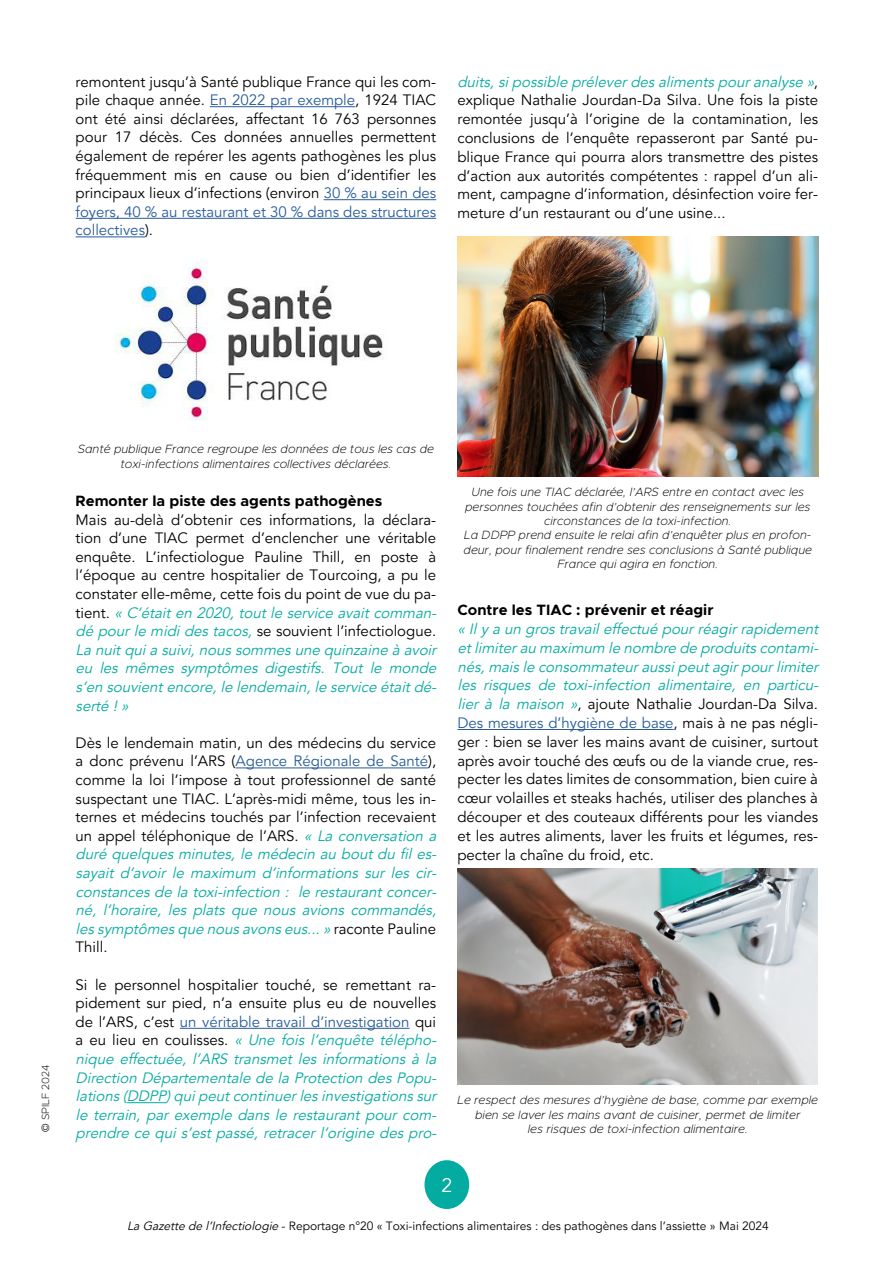
<style>
.page{position:relative;width:893px;height:1263px;background:#fff}
.page>*{position:absolute;margin:0;border:0;box-sizing:border-box;transform-origin:0 0}
.t1{font:19.5px "Avenir";color:#fff}
.t2{font:15px/18.6px "Avenir";color:#000}
.t3{font:italic 15px/18.6px "Avenir";color:#03aba1}
.t4{font:700 15px "Metropolis";color:#000}
.t5{font:italic 200 12px/14.4px "Metropolis";color:#000;text-align:center}
.t6{font:12px "Avenir";color:#000}
.t7{font:200 10.5px "Metropolis";color:#000}
.s1{color:#275b9b}
.s2{font-style:italic;color:#03aba1}
.s3{font-family:"Avenir";font-weight:400}
.s4{font-style:normal;color:#000}
.s5{font-style:normal;color:#275b9b}
.s6{font-style:italic}
</style>
<div class="page">
<hr style="left:210px;top:106px;width:145px;height:1px;background:#275b9b">
<hr style="left:324px;top:199px;width:112px;height:1px;background:#275b9b">
<hr style="left:76px;top:218px;width:360px;height:1px;background:#275b9b">
<hr style="left:76px;top:236px;width:69px;height:1px;background:#275b9b">
<hr style="left:236px;top:767px;width:192px;height:1px;background:#275b9b">
<hr style="left:180px;top:1028px;width:230px;height:1px;background:#275b9b">
<hr style="left:127px;top:1102px;width:39px;height:1px;background:#03aba1">
<hr style="left:457px;top:729px;width:217px;height:1px;background:#275b9b">
<div style="left:425px;top:1161px;width:43px;height:47px;background:#03aba1;border-radius:50%"></div>
<div style="left:424px;top:1160px;width:45px;height:49px;border:2px solid #03aba1;border-radius:50%"></div>
<img style="left:457px;top:869px;width:361px;height:215px">
<img style="left:115px;top:260px;width:268px;height:161px">
<img style="left:457px;top:236px;width:361px;height:241px">
<p class="t2" style="left:76px;top:73px;width:362px;text-align:justify">remontent jusqu’à Santé publique France qui les com&shy;pile chaque année. <span class="s1">En 2022 par exemple</span>, 1924 TIAC ont été ainsi déclarées, affectant 16 763 personnes pour 17 décès. Ces données annuelles permettent également de repérer les agents pathogènes les plus fréquemment mis en cause ou bien d’identifier les principaux lieux d’infections (environ <span class="s1">30 % au sein des foyers, 40 % au restaurant et 30 % dans des structures collectives</span>).</p>
<p class="t2" style="left:457px;top:72px;width:362px;text-align:justify"><span class="s2">duits,sipossible préleverdesalimentspouranalyse »</span>, explique Nathalie Jourdan-Da Silva. Une fois la piste remontée jusqu’à l’origine de la contamination, les conclusions de l’enquête repasseront par Santé pu&shy;blique France qui pourra alors transmettre des pistes d’action aux autorités compétentes : rappel d’un ali&shy;ment, campagne d’information, désinfection voire fer&shy;meture d’un restaurant ou d’une usine...</p>
<p class="t7" style="left:39px;top:1131px;width:69px;rotate:-90deg"><span class="s3">©</span> SPILF 2024</p>
<p class="t5" style="left:78px;top:442px;width:358px">Santé publique France regroupe les données de tous les cas de toxi-infections alimentaires collectives déclarées.</p>
<p class="t4" style="left:76px;top:491px;width:308px">Remonter la piste des agents pathogènes</p>
<p class="t2" style="left:76px;top:511px;width:366px">Mais au-delà d’obtenir ces informations, la déclara&shy;tion d’une TIAC permet d’enclencher une véritable enquête. L’infectiologue Pauline Thill, en poste à l’époque au centre hospitalier de Tourcoing, a pu le constater elle-même, cette fois du point de vue du pa&shy;t i e n t . <span class="s2">« C’étaiten 2020,toutle service avaitcomman&shy;dé pourle mididestacos,</span>se souvient l’infectiologue.<br><span class="s2">La nuitquia suivi,noussommesune quinzaine à avoir eu les mêmes symptômes digestifs. Tout le monde s’en souvientencore,le lendemain,le service étaitdé&shy;serté !»</span></p>
<p class="t2" style="left:76px;top:734px;width:366px">Dès le lendemain matin, un des médecins du service a donc prévenu l’ARS (<span class="s1">Agence Régionale de Santé</span>), comme la loi l’impose à tout professionnel de santé suspectant une TIAC. L’après-midi même, tous les in&shy;ternes et médecins touchés par l’infection recevaient un appel téléphonique de l’ARS. <span class="s2">« La conversation a duré quelques minutes, le médecin au bout du fil es&shy;sayait d’avoir le maximum d’informations sur les cir&shy;constancesde la toxi-infection : le restaurantconcer&shy;né, l’horaire, les plats que nous avions commandés, lessymptômesque nousavonseus...»</span> ra c o n t e P a u l i n e Thill.</p>
<p class="t3" style="left:76px;top:975px;width:366px"><span class="s4">Si le personnel hospitalier touché, se remettant ra&shy;pidement sur pied, n’a ensuite plus eu de nouvelles de l’ARS, c’est</span> <span class="s5">un véritable travail d’investigation</span> <span class="s4">qui a e u l i e u e n c o u l i s s e s .</span> « Une fois l’enquête télépho&shy;nique effectuée, l’ARS transmet les informations à la Direction Départementale de la Protection des Popu&shy;lations(DDPP)quipeutcontinuerlesinvestigationssur le terrain, par exemple dans le restaurant pour com&shy;prendre ce qui s’est passé, retracer l’origine des pro-</p>
<p class="t5" style="left:464px;top:485px;width:350px">Une fois une TIAC déclarée, l’ARS entre en contact avec les personnes touchées afin d’obtenir des renseignements sur les circonstances de la toxi-infection.<br>La DDPP prend ensuite le relai afin d’enquêter plus en profon&shy;deur, pour finalement rendre ses conclusions à Santé publique France qui agira en fonction.</p>
<p class="t4" style="left:457px;top:600px;width:258px">Contre les TIAC : prévenir et réagir</p>
<p class="t2" style="left:457px;top:620px;width:366px"><span class="s2">« Ily a un grostravaileffectué pourréagirrapidement etlimiterau maximum le nombre de produitscontami&shy;nés,maisle consommateuraussipeutagirpourlimiter les risques de toxi-infection alimentaire, en particu&shy;lier à la maison »</span>, ajoute Nathalie Jourdan-Da Silva.<br><span class="s1">Des mesures d’hygiène de base</span>, mais à ne pas négli&shy;ger : bien se laver les mains avant de cuisiner, surtout après avoir touché des œufs ou de la viande crue, res&shy;pecter les dates limites de consommation, bien cuire à cœur volailles et steaks hachés, utiliser des planches à découper et des couteaux différents pour les viandes et les autres aliments, laver les fruits et légumes, res&shy;pecter la chaîne du froid, etc.</p>
<p class="t5" style="left:457px;top:1093px;width:362px">Le respect des mesures d’hygiène de base, comme par exemple bien se laver les mains avant de cuisiner, permet de limiter<br>les risques de toxi-infection alimentaire.</p>
<h1 class="t1" style="left:441px;top:1174px;width:12px">2</h1>
<p class="t6" style="left:127px;top:1218px;width:643px"><span class="s6">La Gazette de l’Infectiologie</span> - Reportage n°20 « Toxi-infections alimentaires : des pathogènes dans l’assiette » Mai 2024</p>
</div>
